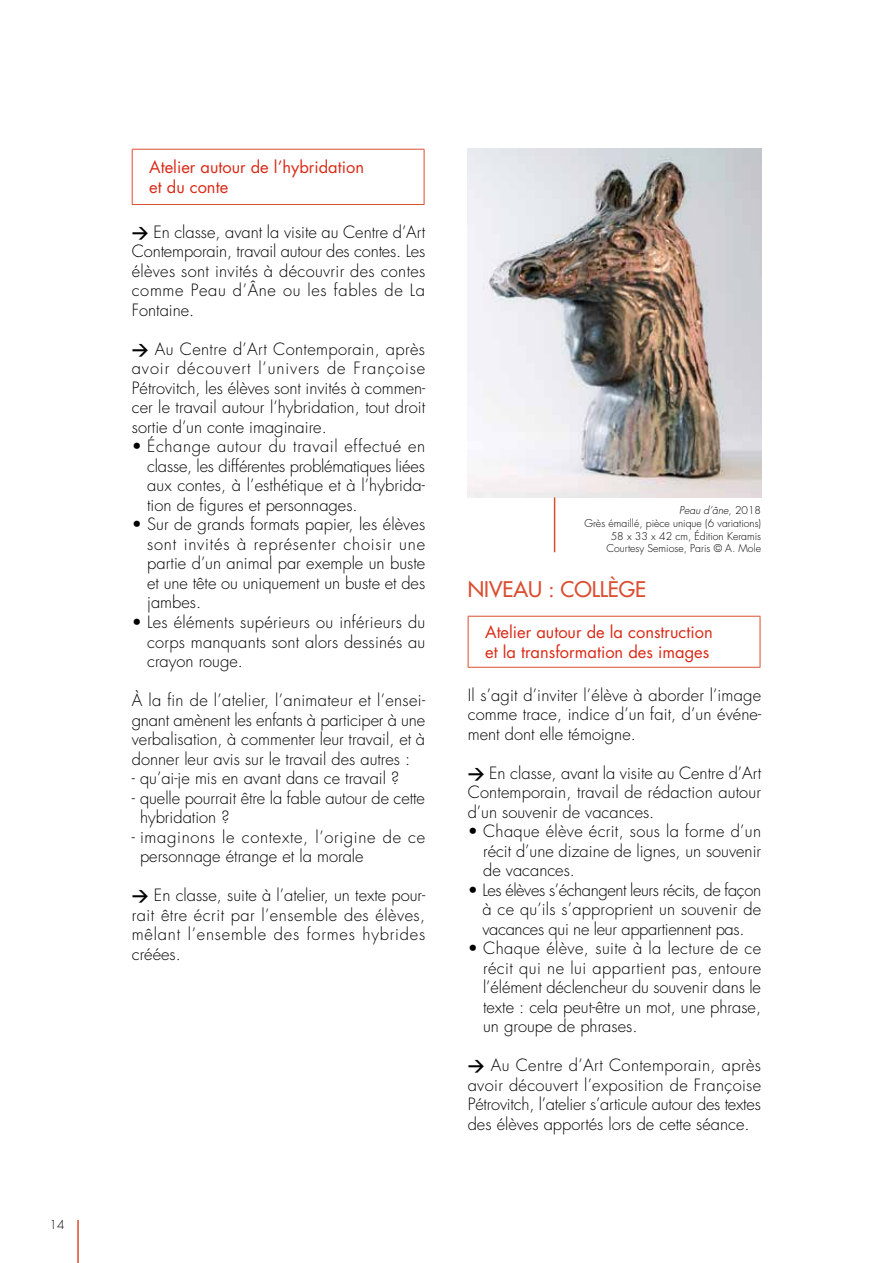
<style>
.page{position:relative;width:893px;height:1263px;background:#fff}
.page>*{position:absolute;margin:0;border:0;box-sizing:border-box;transform-origin:0 0}
.t1{font:500 21px "Futura Std";color:#da4e30}
.t2{font:300 16.5px/19.5px "Futura";color:#000;text-align:justify}
.t3{font:16.5px/19.5px "Futura";color:#da2a17}
.t4{font:300 16.5px/19.5px "Futura";letter-spacing:.04em;color:#000}
.t5{font:300 12px "Futura";color:#000}
.t6{font:300 10.5px/12.6px "Futura";color:#000;text-align:right}
.s1{font-family:"DIN";font-weight:700}
.s2{font-style:italic}
</style>
<div class="page">
<hr style="left:77px;top:1220px;width:2px;height:43px;background:#da4e30">
<hr style="left:468px;top:616px;width:292px;height:1px;background:#da4e30">
<hr style="left:468px;top:617px;width:1px;height:50px;background:#da4e30">
<hr style="left:760px;top:617px;width:1px;height:50px;background:#da4e30">
<hr style="left:468px;top:667px;width:292px;height:1px;background:#da4e30">
<hr style="left:132px;top:149px;width:292px;height:1px;background:#da4e30">
<hr style="left:132px;top:150px;width:1px;height:54px;background:#da4e30">
<hr style="left:424px;top:150px;width:1px;height:54px;background:#da4e30">
<hr style="left:132px;top:204px;width:292px;height:1px;background:#da4e30">
<img style="left:468px;top:149px;width:293px;height:348px">
<hr style="left:554px;top:497px;width:1px;height:55px;background:#da4e30">
<p class="t5" style="left:50px;top:1217px;width:16px">14</p>
<p class="t3" style="left:149px;top:158px;width:216px">Atelier autour de l’hybridation et du conte</p>
<p class="t2" style="left:132px;top:223px;width:295px"><span class="s1">&gt;</span> En classe, avant la visite au Centre d’Art Contemporain, travail autour des contes. Les élèves sont invités à découvrir des contes comme Peau d’Âne ou les fables de La Fontaine.</p>
<p class="t2" style="left:132px;top:340px;width:295px"><span class="s1">&gt;</span> Au Centre d’Art Contemporain, après avoir découvert l’univers de Françoise Pétrovitch, les élèves sont invités à commen&shy;cer le travail autour l’hybridation, tout droit sortie d’un conte imaginaire.</p>
<p class="t2" style="left:147px;top:437px;width:280px;text-indent:-15px">• Échange autour du travail effectué en classe, les différentes problématiques liées aux contes, à l’esthétique et à l’hybrida&shy;tion de figures et personnages.</p>
<p class="t2" style="left:147px;top:515px;width:280px;text-indent:-15px">• Sur de grands formats papier, les élèves sont invités à représenter choisir une partie d’un animal par exemple un buste et une tête ou uniquement un buste et des jambes.</p>
<p class="t2" style="left:147px;top:613px;width:280px;text-indent:-15px">• Les éléments supérieurs ou inférieurs du corps manquants sont alors dessinés au crayon rouge.</p>
<p class="t2" style="left:132px;top:691px;width:295px">À la fin de l’atelier, l’animateur et l’ensei&shy;gnant amènent les enfants à participer à une verbalisation, à commenter leur travail, et à donner leur avis sur le travail des autres :</p>
<p class="t2" style="left:132px;top:769px;width:269px">- qu’ai-je mis en avant dans ce travail ?</p>
<p class="t2" style="left:140px;top:788px;width:286px;text-indent:-8px">- quelle pourrait être la fable autour de cette hybridation ?</p>
<p class="t4" style="left:140px;top:827px;width:287px;text-indent:-8px">- imaginons le contexte, l’origine de ce personnage étrange et la morale</p>
<p class="t2" style="left:132px;top:886px;width:295px"><span class="s1">&gt;</span> En classe, suite à l’atelier, un texte pour&shy;rait être écrit par l’ensemble des élèves, mêlant l’ensemble des formes hybrides créées.</p>
<p class="t6" style="left:584px;top:505px;width:178px"><span class="s2">Peau d’âne</span>, 2018<br>Grès émaillé, pièce unique (6 variations)<br>58 x 33 x 42 cm, Édition Keramis<br>Courtesy Semiose, Paris © A. Mole</p>
<p class="t1" style="left:468px;top:576px;width:180px">NIVEAU : COLLÈGE</p>
<p class="t3" style="left:485px;top:623px;width:229px">Atelier autour de la construction et la transformation des images</p>
<p class="t2" style="left:468px;top:685px;width:295px">Il s’agit d’inviter l’élève à aborder l’image comme trace, indice d’un fait, d’un événe&shy;ment dont elle témoigne.</p>
<p class="t2" style="left:468px;top:763px;width:295px"><span class="s1">&gt;</span> En classe, avant la visite au Centre d’Art Contemporain, travail de rédaction autour d’un souvenir de vacances.</p>
<p class="t2" style="left:483px;top:822px;width:280px;text-indent:-15px">• Chaque élève écrit, sous la forme d’un récit d’une dizaine de lignes, un souvenir de vacances.</p>
<p class="t2" style="left:482px;top:880px;width:280px;text-indent:-15px">• Les élèves s’échangent leurs récits, de façon à ce qu’ils s’approprient un souvenir de vacances qui ne leur appartiennent pas.</p>
<p class="t2" style="left:483px;top:939px;width:280px;text-indent:-15px">• Chaque élève, suite à la lecture de ce récit qui ne lui appartient pas, entoure l’élément déclencheur du souvenir dans le texte : cela peut-être un mot, une phrase, un groupe de phrases.</p>
<p class="t2" style="left:468px;top:1056px;width:295px"><span class="s1">&gt;</span> Au Centre d’Art Contemporain, après avoir découvert l’exposition de Françoise Pétrovitch, l’atelier s’articule autour des textes des élèves apportés lors de cette séance.</p>
</div>
